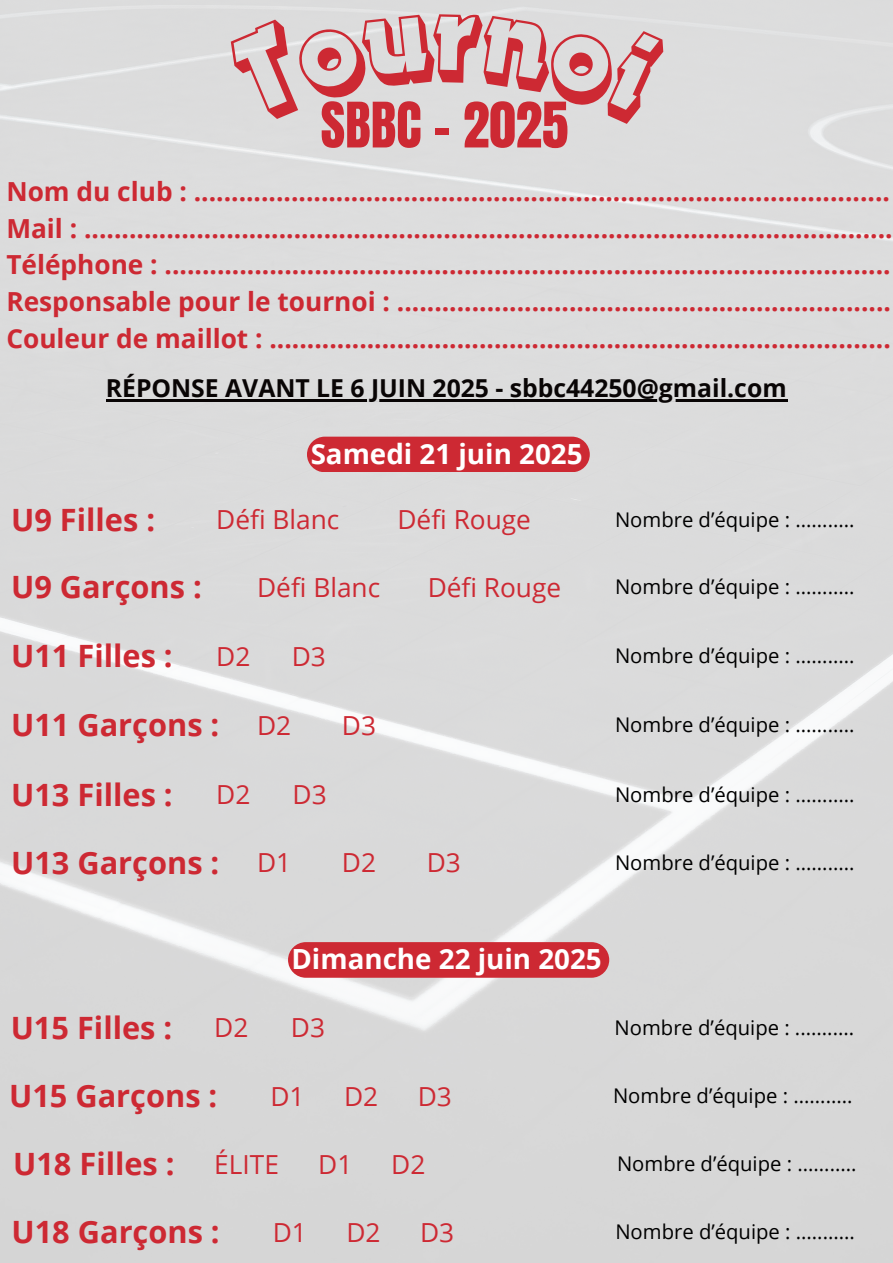
<style>
.page{position:relative;width:893px;height:1263px;background:#dadbdb}
.page>*{position:absolute;margin:0;border:0;box-sizing:border-box;transform-origin:0 0}
.t1{font:53.32px "Anton";color:#cd2933}
.t2{font:700 30.75px "Open Sans";color:#cd2933}
.t3{font:700 27.75px "Open Sans";color:#fff}
.t4{font:700 26.25px/36.6px "Open Sans";color:#cd2933;text-align:justify}
.t5{font:26.25px "Open Sans";color:#cd2933}
.t6{font:700 24.75px "Open Sans";color:#090505}
.t7{font:20.25px "Open Sans";color:#000}
</style>
<div class="page">
<hr style="left:106px;top:399px;width:681px;height:2px;background:#090505">
<div style="left:288px;top:942px;width:321px;height:36px;background:#cd2933;border-radius:18px"></div>
<div style="left:307px;top:437px;width:283px;height:35px;background:#cd2933;border-radius:18px"></div>
<div style="left:223px;top:13px;width:447px;height:113px;background:#dcdddd"></div>
<h1 class="t1" style="left:320px;top:87px;width:249px">SBBC - 2025</h1>
<p class="t4" style="left:6px;top:173px;width:887px">Nom du club : .............................................................................................<br>Mail : ............................................................................................................<br>Téléphone : .................................................................................................<br>Responsable pour le tournoi : ..................................................................<br>Couleur de maillot : ...................................................................................</p>
<h1 class="t6" style="left:106px;top:371px;width:682px">RÉPONSE AVANT LE 6 JUIN 2025 - sbbc44250@gmail.com</h1>
<h5 class="t3" style="left:311px;top:434px;width:273px">Samedi 21 juin 2025</h5>
<h5 class="t2" style="left:11px;top:498px;width:145px">U9 Filles :</h5>
<h3 class="t5" style="left:216px;top:501px;width:125px">Défi Blanc</h3>
<h3 class="t5" style="left:397px;top:501px;width:135px">Défi Rouge</h3>
<h6 class="t7" style="left:615px;top:505px;width:241px">Nombre d’équipe : ...........</h6>
<h6 class="t2" style="left:11px;top:565px;width:192px">U9 Garçons :</h6>
<p class="t5" style="left:257px;top:568px;width:125px">Défi Blanc</p>
<h3 class="t5" style="left:428px;top:568px;width:135px">Défi Rouge</h3>
<h6 class="t7" style="left:615px;top:572px;width:241px">Nombre d’équipe : ...........</h6>
<h6 class="t2" style="left:11px;top:634px;width:163px">U11 Filles :</h6>
<p class="t5" style="left:216px;top:638px;width:36px">D2</p>
<h3 class="t5" style="left:292px;top:638px;width:36px">D3</h3>
<h4 class="t7" style="left:615px;top:642px;width:241px">Nombre d’équipe : ...........</h4>
<h4 class="t2" style="left:11px;top:703px;width:210px">U11 Garçons :</h4>
<p class="t5" style="left:257px;top:707px;width:36px">D2</p>
<h3 class="t5" style="left:342px;top:707px;width:36px">D3</h3>
<h4 class="t7" style="left:615px;top:711px;width:241px">Nombre d’équipe : ...........</h4>
<h4 class="t2" style="left:11px;top:773px;width:163px">U13 Filles :</h4>
<h3 class="t5" style="left:216px;top:776px;width:36px">D2</h3>
<h4 class="t5" style="left:293px;top:776px;width:36px">D3</h4>
<p class="t7" style="left:615px;top:780px;width:241px">Nombre d’équipe : ...........</p>
<h4 class="t2" style="left:11px;top:841px;width:210px">U13 Garçons :</h4>
<h4 class="t5" style="left:257px;top:844px;width:36px">D1</h4>
<h3 class="t5" style="left:342px;top:844px;width:36px">D2</h3>
<h4 class="t5" style="left:427px;top:844px;width:36px">D3</h4>
<p class="t7" style="left:615px;top:848px;width:241px">Nombre d’équipe : ...........</p>
<h2 class="t3" style="left:291px;top:939px;width:312px">Dimanche 22 juin 2025</h2>
<h4 class="t2" style="left:11px;top:1006px;width:163px">U15 Filles :</h4>
<h3 class="t5" style="left:214px;top:1009px;width:36px">D2</h3>
<h3 class="t5" style="left:291px;top:1009px;width:36px">D3</h3>
<p class="t7" style="left:614px;top:1013px;width:241px">Nombre d’équipe : ...........</p>
<h4 class="t2" style="left:9px;top:1074px;width:210px">U15 Garçons :</h4>
<h4 class="t5" style="left:270px;top:1077px;width:36px">D1</h4>
<h3 class="t5" style="left:344px;top:1077px;width:36px">D2</h3>
<h4 class="t5" style="left:418px;top:1077px;width:36px">D3</h4>
<h4 class="t7" style="left:613px;top:1081px;width:241px">Nombre d’équipe : ...........</h4>
<h4 class="t2" style="left:13px;top:1142px;width:163px">U18 Filles :</h4>
<h3 class="t7" style="left:617px;top:1149px;width:241px">Nombre d’équipe : ...........</h3>
<p class="t5" style="left:214px;top:1145px;width:66px">ÉLITE</p>
<h4 class="t5" style="left:318px;top:1145px;width:36px">D1</h4>
<h4 class="t5" style="left:391px;top:1145px;width:36px">D2</h4>
<h4 class="t2" style="left:11px;top:1210px;width:210px">U18 Garçons :</h4>
<h4 class="t5" style="left:273px;top:1214px;width:36px">D1</h4>
<h4 class="t5" style="left:346px;top:1214px;width:36px">D2</h4>
<h3 class="t5" style="left:420px;top:1214px;width:36px">D3</h3>
<h4 class="t7" style="left:615px;top:1217px;width:241px">Nombre d’équipe : ...........</h4>
</div>
